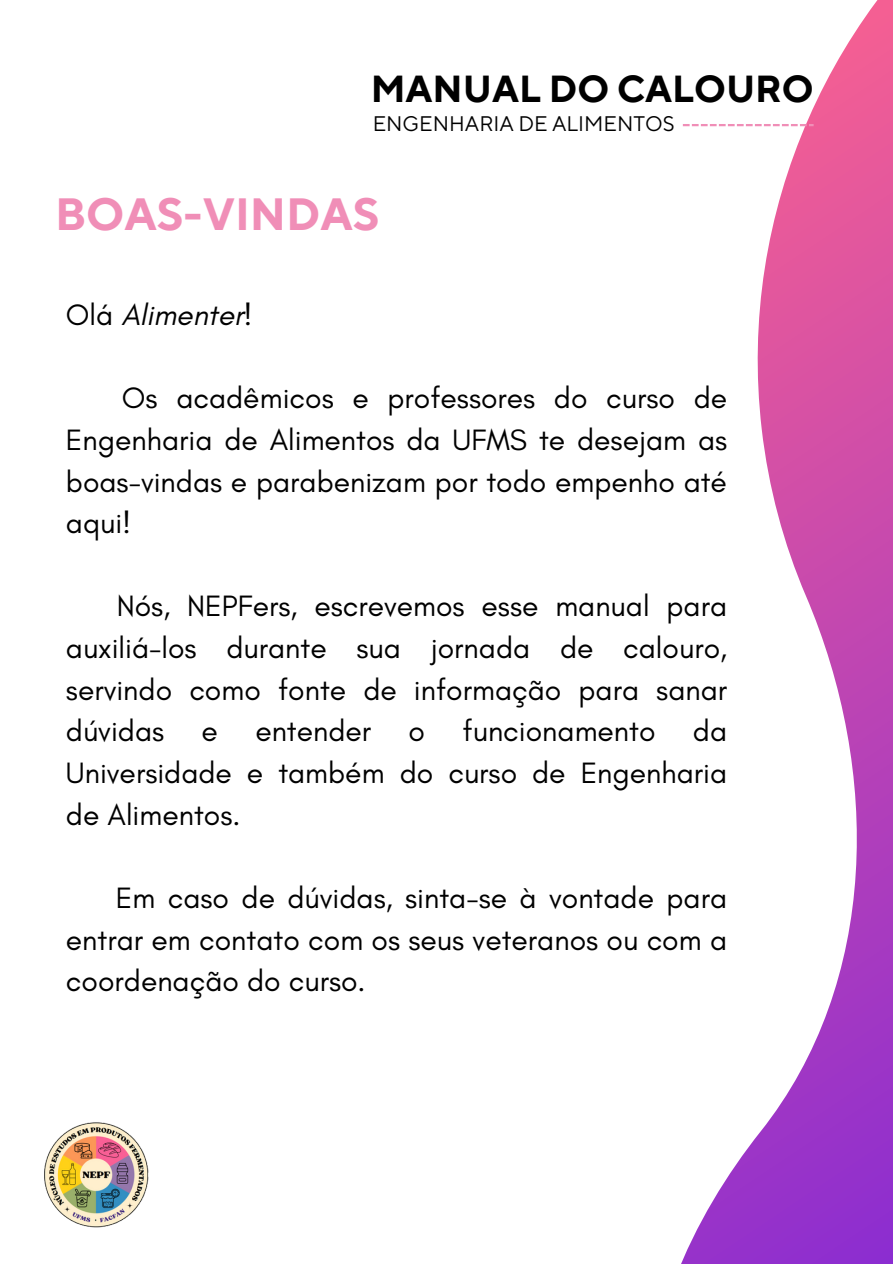
<style>
.page{position:relative;width:893px;height:1264px;background:#fff}
.page>*{position:absolute;margin:0;border:0;box-sizing:border-box;transform-origin:0 0}
.t1{font:700 45px "TT Norms Pro";color:#f08eb7}
.t2{font:700 37.5px "TT Norms Pro";color:#000}
.t3{font:30px/41.7px "Glacial Indifference";color:#000;text-align:justify}
.t4{font:italic 30px "Glacial Indifference";color:#000}
.t5{font:21px "TT Norms Pro";color:#000}
.s1{font-style:normal}
</style>
<div class="page">
<svg style="left:681px;top:0;width:211px;height:1263px"></svg>
<svg style="left:682px;top:124px;width:131px;height:2px"></svg>
<img style="left:43px;top:1120px;width:108px;height:107px;border-radius:50%">
<h3 class="t2" style="left:371px;top:66px;width:444px">MANUAL DO CALOURO</h3>
<h3 class="t5" style="left:373px;top:111px;width:303px">ENGENHARIA DE ALIMENTOS</h3>
<p class="t1" style="left:55px;top:187px;width:325px">BOAS-VINDAS</p>
<h2 class="t4" style="left:66px;top:296px;width:188px"><span class="s1">Olá</span> Alimenter<span class="s1">!</span></h2>
<p class="t3" style="left:66px;top:377px;width:662px;text-indent:56px">Os acadêmicos e professores do curso de Engenharia de Alimentos da UFMS te desejam as boas-vindas e parabenizam por todo empenho até aqui!</p>
<h1 class="t3" style="left:66px;top:585px;width:662px;text-indent:51px">Nós, NEPFers, escrevemos esse manual para auxiliá-los durante sua jornada de calouro, servindo como fonte de informação para sanar dúvidas e entender o funcionamento da Universidade e também do curso de Engenharia de Alimentos.</h1>
<h3 class="t3" style="left:66px;top:876px;width:662px;text-indent:50px">Em caso de dúvidas, sinta-se à vontade para entrar em contato com os seus veteranos ou com a coordenação do curso.</h3>
</div>
